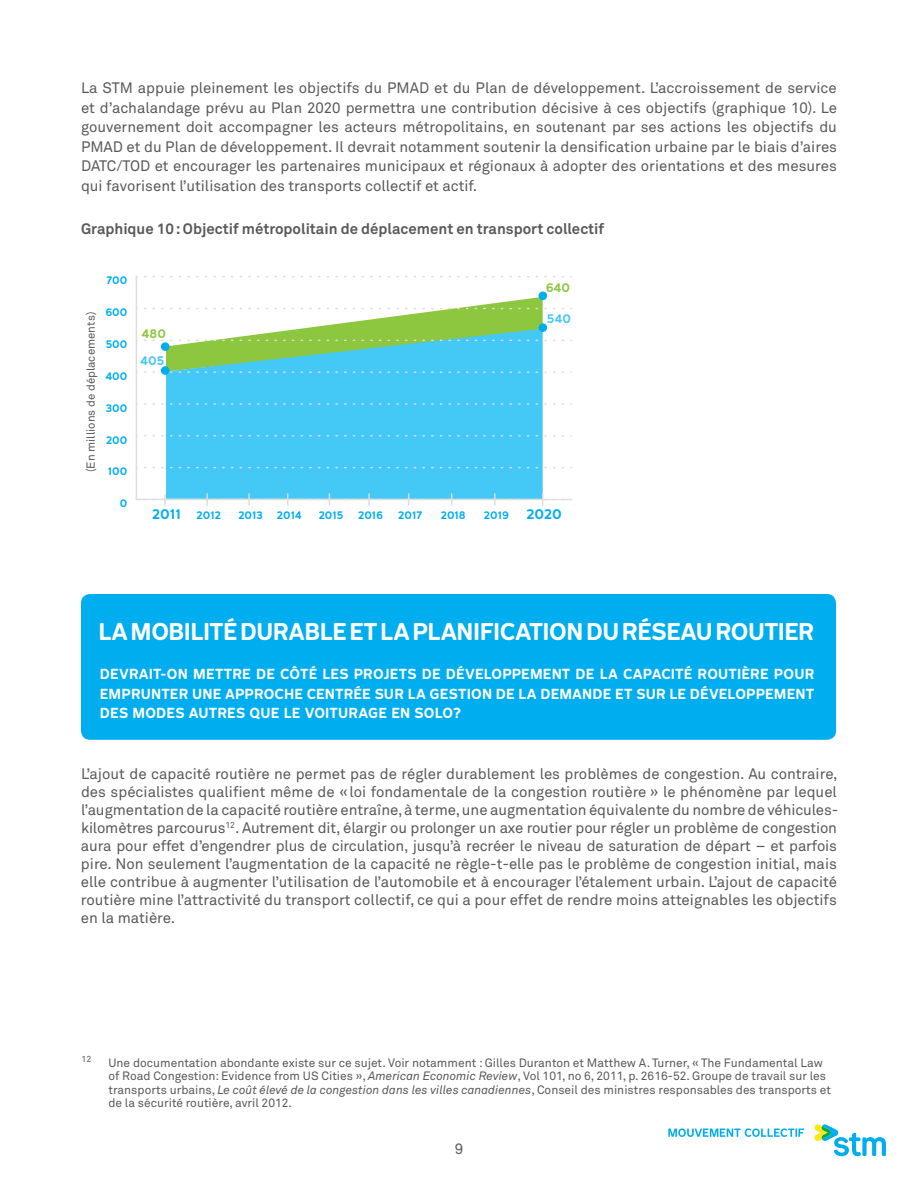
<style>
.page{position:relative;width:918px;height:1188px;background:#fff}
.page>*{position:absolute;margin:0;border:0;box-sizing:border-box;transform-origin:0 0}
.t1{font:700 22.5px "STM Montreal";letter-spacing:-.02em;color:#fff}
.t2{font:15px/18px "Akkurat";color:#58595b;text-align:justify}
.t3{font:700 15px "Akkurat";color:#58595b}
.t4{font:700 13.5px "STM Montreal";letter-spacing:.01em;color:#fff}
.t5{font:700 12.9px "STM Montreal";color:#00aeef}
.t6{font:12px/13.5px "Akkurat";color:#58595b}
.t7{font:11.55px "Akkurat";color:#58595b}
.t8{font:700 11.55px "STM Montreal";color:#8dc63f}
.t9{font:700 11.55px "STM Montreal";color:#44c8f5}
.t10{font:700 10.05px "STM Montreal";color:#00aeef}
.t11{font:8.7px "Akkurat";color:#58595b}
.s1{font-size:10.05px}
.s2{font-style:italic}
</style>
<div class="page">
<svg style="left:814px;top:1124px;width:72px;height:32px"></svg>
<svg style="left:668px;top:1128px;width:136px;height:9px"></svg>
<div style="left:166px;top:375px;width:377px;height:119px;background:#44c8f5"></div>
<svg style="left:144px;top:494px;width:428px;height:11px"></svg>
<hr style="left:136px;top:277px;width:1px;height:222px;background:#dcddde">
<hr style="left:136px;top:499px;width:436px;height:1px;background:#dcddde">
<svg style="left:144px;top:467px;width:428px;height:1px"></svg>
<svg style="left:144px;top:435px;width:428px;height:2px"></svg>
<svg style="left:144px;top:403px;width:428px;height:2px"></svg>
<svg style="left:144px;top:276px;width:428px;height:1px"></svg>
<svg style="left:144px;top:291px;width:428px;height:84px"></svg>
<div style="left:81px;top:594px;width:755px;height:146px;background:#00aeef;border-radius:9px"></div>
<p class="t2" style="left:81px;top:78px;width:758px;line-height:19.5px">La STM appuie pleinement les objectifs du PMAD et du Plan de développement. L’accroissement de service et d’achalandage prévu au Plan 2020 permettra une contribution décisive à ces objectifs (graphique 10). Le gouvernement doit accompagner les acteurs métropolitains, en soutenant par ses actions les objectifs du PMAD et du Plan de développement. Il devrait notamment soutenir la densification urbaine par le biais d’aires DATC/TOD et encourager les partenaires municipaux et régionaux à adopter des orientations et des mesures qui favorisent l’utilisation des transports collectif et actif.</p>
<p class="t3" style="left:81px;top:219px;width:525px">Graphique 10: Objectif métropolitain de déplacement en transport collectif</p>
<p class="t10" style="left:107px;top:274px;width:22px">700</p>
<p class="t7" style="left:84px;top:472px;width:162px;rotate:-90deg">(En millions de déplacements)</p>
<p class="t10" style="left:105px;top:306px;width:23px">600</p>
<p class="t10" style="left:106px;top:338px;width:23px">500</p>
<p class="t10" style="left:105px;top:370px;width:24px">400</p>
<p class="t10" style="left:106px;top:402px;width:23px">300</p>
<p class="t10" style="left:106px;top:433px;width:23px">200</p>
<p class="t10" style="left:108px;top:465px;width:21px">100</p>
<p class="t10" style="left:120px;top:497px;width:9px">0</p>
<p class="t8" style="left:142px;top:326px;width:26px">480</p>
<p class="t9" style="left:140px;top:353px;width:26px">405</p>
<p class="t8" style="left:546px;top:280px;width:26px">640</p>
<p class="t9" style="left:547px;top:311px;width:26px">540</p>
<p class="t5" style="left:152px;top:506px;width:70px">2011 <span class="s1">2012</span></p>
<p class="t10" style="left:238px;top:509px;width:26px">2013</p>
<p class="t10" style="left:277px;top:509px;width:26px">2014</p>
<p class="t10" style="left:319px;top:509px;width:26px">2015</p>
<p class="t10" style="left:358px;top:509px;width:26px">2016</p>
<p class="t10" style="left:398px;top:509px;width:26px">2017</p>
<p class="t10" style="left:441px;top:509px;width:26px">2018</p>
<p class="t10" style="left:484px;top:509px;width:26px">2019</p>
<p class="t5" style="left:527px;top:506px;width:37px">2020</p>
<h1 class="t1" style="left:98px;top:617px;width:717px">LA MOBILITÉ DURABLE ET LA PLANIFICATION DU RÉSEAU ROUTIER</h1>
<p class="t4" style="left:100px;top:666px;width:20px">DEVRAIT</p>
<p class="t4" style="left:161px;top:666px;width:43px">-ON METTRE</p>
<p class="t4" style="left:256px;top:666px;width:76px">DE CÔTÉ LES</p>
<p class="t4" style="left:354px;top:666px;width:11px">PRO</p>
<p class="t4" style="left:383px;top:666px;width:16px">JETS</p>
<p class="t4" style="left:422px;top:666px;width:35px">DE DÉVELOPPEMENT</p>
<p class="t4" style="left:576px;top:666px;width:68px">DE LA CAPA</p>
<p class="t4" style="left:661px;top:666px;width:18px">CITÉ</p>
<p class="t4" style="left:698px;top:666px;width:10px">ROUTIÈRE</p>
<p class="t4" style="left:774px;top:666px;width:21px">POUR</p>
<p class="t4" style="left:100px;top:685px;width:11px">EMPRUNTER</p>
<p class="t4" style="left:192px;top:685px;width:11px">UNE</p>
<p class="t4" style="left:225px;top:685px;width:11px">APPRO</p>
<p class="t4" style="left:275px;top:685px;width:52px">CHE CENTRÉE</p>
<p class="t4" style="left:375px;top:685px;width:11px">SUR</p>
<p class="t4" style="left:408px;top:685px;width:32px">LA GESTION</p>
<p class="t4" style="left:496px;top:685px;width:56px">DELADEMANDE</p>
<p class="t4" style="left:615px;top:685px;width:32px">ET SUR</p>
<p class="t4" style="left:669px;top:685px;width:31px">LE DÉVELOPPEMENT</p>
<p class="t4" style="left:100px;top:705px;width:10px">DES</p>
<p class="t4" style="left:133px;top:705px;width:12px">MODES</p>
<p class="t4" style="left:189px;top:705px;width:11px">AUTRES</p>
<p class="t4" style="left:250px;top:705px;width:66px">QUELEVOITURAGE</p>
<p class="t4" style="left:391px;top:705px;width:34px">EN SOLO</p>
<p class="t4" style="left:453px;top:705px;width:10px">?</p>
<p class="t2" style="left:81px;top:765px;width:759px">L’ajout de capacité routière ne permet pas de régler durablement les problèmes de congestion. Au contraire, des spécialistes qualifient même de «loi fondamentale de la congestion routière » le phénomène par lequel l’augmentation de la capacité routière entraîne, à terme, une augmentation équivalente du nombre de véhicules&shy;kilomètres parcourus<sup>12</sup>. Autrement dit, élargir ou prolonger un axe routier pour régler un problème de congestion aura pour effet d’engendrer plus de circulation, jusqu’à recréer le niveau de saturation de départ – et parfois pire. Non seulement l’augmentation de la capacité ne règle-t-elle pas le problème de congestion initial, mais elle contribue à augmenter l’utilisation de l’automobile et à encourager l’étalement urbain. L’ajout de capacité routière mine l’attractivité du transport collectif, ce qui a pour effet de rendre moins atteignables les objectifs en la matière.</p>
<p class="t11" style="left:81px;top:1053px;width:11px">12</p>
<p class="t6" style="left:108px;top:1055px;width:724px">Une documentation abondante existe sur ce sujet. Voir notamment : Gilles Duranton et Matthew A. Turner, « The Fundamental Law of Road Congestion: Evidence from US Cities », <span class="s2">American Economic Review</span>, Vol 101, no 6, 2011, p. 2616-52. Groupe de travail sur les transports urbains, <span class="s2">Le coût élevé de la congestion dans les villes canadiennes</span>, Conseil des ministres responsables des transports et de la sécurité routière, avril 2012.</p>
<p class="t2" style="left:455px;top:1139px;width:10px">9</p>
</div>
